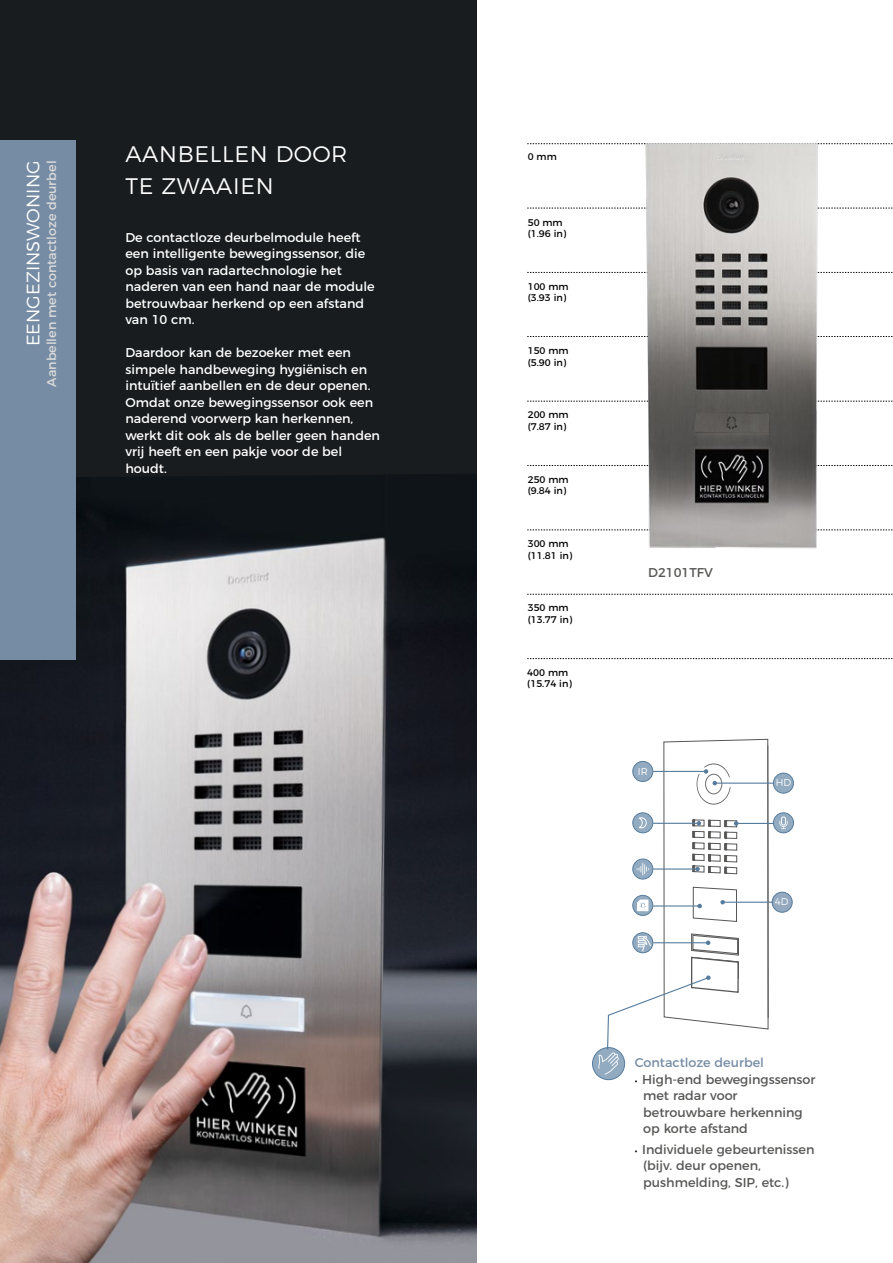
<style>
.page{position:relative;width:893px;height:1263px;background:#fff}
.page>*{position:absolute;margin:0;border:0;box-sizing:border-box;transform-origin:0 0}
.t1{font:300 22.5px/31.5px "Montserrat";letter-spacing:.03em;color:#fff}
.t2{font:300 18px "Montserrat";color:#fff}
.t3{font:12.75px/16.5px "Montserrat";color:#fff}
.t4{font:12.75px/16.5px "Montserrat";color:#575756}
.t5{font:12.75px "Montserrat";color:#dadada}
.t6{font:12.75px "Montserrat";color:#768ca4}
.t7{font:300 9.75px "Montserrat";color:#fff}
.t8{font:9.6px/11.6px "Montserrat";color:#000}
.s1{font-size:9.75px;color:#000}
</style>
<div class="page">
<div style="left:0;top:0;width:476px;height:1263px;background:#181c1f"></div>
<img style="left:0;top:474px;width:476px;height:789px">
<svg style="left:527px;top:143px;width:366px;height:1px"></svg>
<svg style="left:527px;top:336px;width:366px;height:1px"></svg>
<svg style="left:527px;top:658px;width:366px;height:1px"></svg>
<svg style="left:527px;top:594px;width:366px;height:1px"></svg>
<svg style="left:527px;top:530px;width:366px;height:1px"></svg>
<svg style="left:527px;top:465px;width:366px;height:1px"></svg>
<svg style="left:527px;top:401px;width:366px;height:1px"></svg>
<svg style="left:527px;top:272px;width:366px;height:1px"></svg>
<svg style="left:527px;top:208px;width:366px;height:1px"></svg>
<div style="left:0;top:140px;width:75px;height:519px;background:#768ca4"></div>
<img style="left:585px;top:143px;width:292px;height:406px">
<svg style="left:773px;top:813px;width:20px;height:20px"></svg>
<div style="left:773px;top:812px;width:21px;height:21px;border:1px solid #567c9d;border-radius:50%"></div>
<div style="left:781px;top:816px;width:5px;height:9px;border:1px solid #fff;border-radius:2px"></div>
<svg style="left:779px;top:821px;width:9px;height:8px"></svg>
<hr style="left:736px;top:823px;width:37px;height:1px;background:#567c9d">
<svg style="left:773px;top:773px;width:20px;height:20px"></svg>
<div style="left:773px;top:773px;width:21px;height:20px;border:1px solid #567c9d;border-radius:50%"></div>
<hr style="left:715px;top:782px;width:58px;height:2px;background:#567c9d">
<svg style="left:772px;top:892px;width:20px;height:20px"></svg>
<div style="left:772px;top:892px;width:20px;height:20px;border:1px solid #58799c;border-radius:50%"></div>
<hr style="left:723px;top:902px;width:50px;height:1px;background:#567c9d">
<svg style="left:592px;top:1047px;width:33px;height:33px"></svg>
<svg style="left:598px;top:738px;width:171px;height:337px"></svg>
<div style="left:592px;top:1047px;width:33px;height:33px;border:1px solid #567c9d;border-radius:50%"></div>
<svg style="left:777px;top:779px;width:14px;height:7px"></svg>
<h2 class="t2" style="left:19px;top:346px;width:187px;rotate:-90deg">EENGEZINSWONING</h2>
<p class="t5" style="left:41px;top:387px;width:228px;rotate:-90deg">Aanbellen met contactloze deurbel</p>
<h1 class="t1" style="left:125px;top:137px;width:224px">AANBELLEN DOOR<br>TE ZWAAIEN</h1>
<p class="t3" style="left:125px;top:228px;width:251px">De contactloze deurbelmodule heeft een intelligente bewegingssensor, die op basis van radartechnologie het naderen van een hand naar de module betrouwbaar herkend op een afstand van 10 cm.</p>
<p class="t3" style="left:125px;top:344px;width:256px">Daardoor kan de bezoeker met een simpele handbeweging hygiënisch en intuïtief aanbellen en de deur openen.<br>Omdat onze bewegingssensor ook een naderend voorwerp kan herkennen, werkt dit ook als de beller geen handen vrij heeft en een pakje voor de bel houdt.</p>
<p class="t8" style="left:528px;top:150px;width:31px">0 mm</p>
<p class="t8" style="left:528px;top:216px;width:40px">50 mm (1.96 in)</p>
<p class="t8" style="left:528px;top:280px;width:42px">100 mm (3.93 in)</p>
<p class="t8" style="left:528px;top:344px;width:42px">150 mm (5.90 in)</p>
<p class="t8" style="left:528px;top:408px;width:42px">200 mm (7.87 in)</p>
<p class="t8" style="left:528px;top:473px;width:42px">250 mm (9.84 in)</p>
<p class="t8" style="left:528px;top:537px;width:46px">300 mm (11.81 in)</p>
<p class="t8" style="left:528px;top:601px;width:46px">350 mm (13.77 in)</p>
<p class="t8" style="left:527px;top:666px;width:46px">400 mm (15.74 in)</p>
<p class="t4" style="left:648px;top:563px;width:66px">D2101TFV</p>
<p class="t7" style="left:638px;top:763px;width:11px">IR</p>
<p class="t7" style="left:775px;top:894px;width:15px">4D</p>
<p class="t6" style="left:635px;top:1052px;width:131px">Contactloze deurbel</p>
<p class="t4" style="left:643px;top:1070px;width:174px;text-indent:-9px"><span class="s1">•</span> High-end bewegingssensor met radar voor betrouwbare herkenning op korte afstand</p>
<p class="t4" style="left:643px;top:1140px;width:173px;text-indent:-9px"><span class="s1">•</span> Individuele gebeurtenissen (bijv. deur openen, pushmelding, SIP, etc.)</p>
</div>
